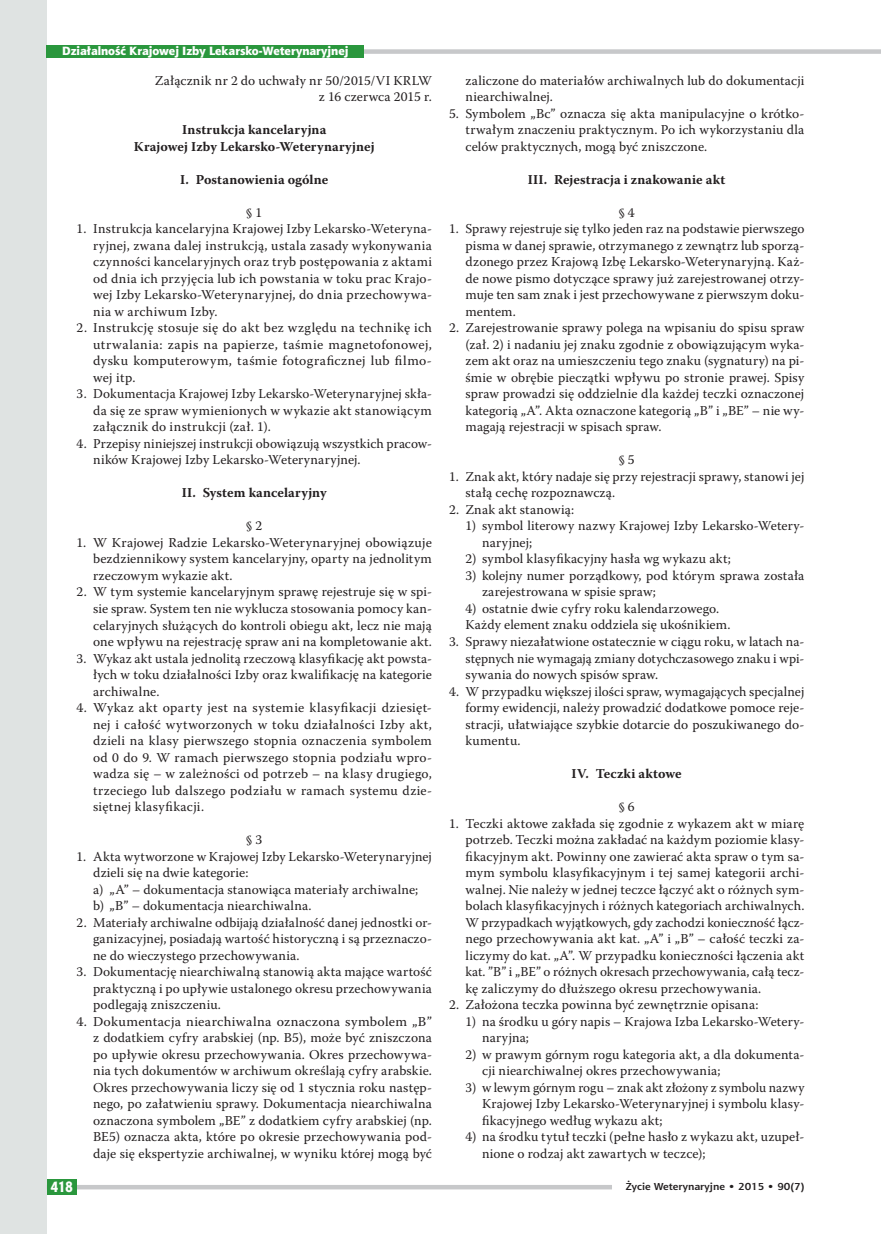
<style>
.page{position:relative;width:881px;height:1234px;background:#fff}
.page>*{position:absolute;margin:0;border:0;box-sizing:border-box;transform-origin:0 0}
.t1{font:15px "Aerton Cnd EFN Black";color:#fff}
.t2{font:13.5px/16.5px "Warnock Pro";letter-spacing:.01em;color:#231f20;text-align:justify}
.t3{font:700 13.5px/16.5px "Warnock Pro";letter-spacing:.01em;color:#231f20;text-align:center}
.t4{font:12px "Aerton EFN Black";color:#fff}
.t5{font:700 10.2px "Aerton EFN";color:#231f20;scale:1.11 1}
</style>
<div class="page">
<div style="left:0;top:0;width:47px;height:1233px;background:#dfe3e2"></div>
<div style="left:47px;top:1184px;width:564px;height:5px;background:#c7c8ca"></div>
<div style="left:47px;top:1178px;width:30px;height:15px;background:#2a973d"></div>
<div style="left:47px;top:49px;width:833px;height:5px;background:#c7c8ca"></div>
<div style="left:47px;top:45px;width:317px;height:13px;background:#2a973d"></div>
<p class="t4" style="left:62px;top:43px;width:288px">Działalność Krajowej Izby Lekarsko-Weterynaryjnej</p>
<p class="t2" style="left:155px;top:72px;width:278px;text-align:right">Załącznik nr 2 do uchwały nr 50/2015/VI KRLW z 16 czerwca 2015 r.</p>
<p class="t3" style="left:134px;top:121px;width:242px">Instrukcja kancelaryjna<br>Krajowej Izby Lekarsko-Weterynaryjnej</p>
<p class="t3" style="left:180px;top:171px;width:150px">I. Postanowienia ogólne</p>
<p class="t2" style="left:246px;top:204px;width:18px">§ 1</p>
<p class="t2" style="left:93px;top:220px;width:340px;text-indent:-16px">1. Instrukcja kancelaryjna Krajowej Izby Lekarsko-Weteryna&shy;ryjnej, zwana dalej instrukcją, ustala zasady wykonywania czynności kancelaryjnych oraz tryb postępowania z aktami od dnia ich przyjęcia lub ich powstania w toku prac Krajo&shy;wej Izby Lekarsko-Weterynaryjnej, do dnia przechowywa&shy;nia w archiwum Izby.</p>
<p class="t2" style="left:93px;top:319px;width:340px;text-indent:-16px">2. Instrukcję stosuje się do akt bez względu na technikę ich utrwalania: zapis na papierze, taśmie magnetofonowej, dysku komputerowym, taśmie fotograficznej lub filmo&shy;wej itp.</p>
<p class="t2" style="left:93px;top:385px;width:340px;text-indent:-16px">3. Dokumentacja Krajowej Izby Lekarsko-Weterynaryjnej skła&shy;da się ze spraw wymienionych w wykazie akt stanowiącym załącznik do instrukcji (zał. 1).</p>
<p class="t2" style="left:93px;top:435px;width:340px;text-indent:-16px">4. Przepisy niniejszej instrukcji obowiązują wszystkich pracow&shy;ników Krajowej Izby Lekarsko-Weterynaryjnej.</p>
<p class="t3" style="left:182px;top:484px;width:146px">II. System kancelaryjny</p>
<p class="t2" style="left:246px;top:517px;width:18px">§ 2</p>
<p class="t2" style="left:93px;top:534px;width:340px;text-indent:-16px">1. W Krajowej Radzie Lekarsko-Weterynaryjnej obowiązuje bezdziennikowy system kancelaryjny, oparty na jednolitym rzeczowym wykazie akt.</p>
<p class="t2" style="left:93px;top:583px;width:340px;text-indent:-16px">2. W tym systemie kancelaryjnym sprawę rejestruje się w spi&shy;sie spraw. System ten nie wyklucza stosowania pomocy kan&shy;celaryjnych służących do kontroli obiegu akt, lecz nie mają one wpływu na rejestrację spraw ani na kompletowanie akt.</p>
<p class="t2" style="left:93px;top:649px;width:340px;text-indent:-16px">3. Wykaz akt ustala jednolitą rzeczową klasyfikację akt powsta&shy;łych w toku działalności Izby oraz kwalifikację na kategorie archiwalne.</p>
<p class="t2" style="left:93px;top:699px;width:340px;text-indent:-16px">4. Wykaz akt oparty jest na systemie klasyfikacji dziesięt&shy;nej i całość wytworzonych w toku działalności Izby akt, dzieli na klasy pierwszego stopnia oznaczenia symbolem od 0 do 9. W ramach pierwszego stopnia podziału wpro&shy;wadza się – w zależności od potrzeb – na klasy drugiego, trzeciego lub dalszego podziału w ramach systemu dzie&shy;siętnej klasyfikacji.</p>
<p class="t2" style="left:246px;top:831px;width:18px">§ 3</p>
<p class="t2" style="left:93px;top:847px;width:340px;text-align:left;text-indent:-16px">1. Akta wytworzone w Krajowej Izby Lekarsko-Weterynaryjnej dzieli się na dwie kategorie:<br>a) „A” – dokumentacja stanowiąca materiały archiwalne; b) „B” – dokumentacja niearchiwalna.</p>
<p class="t2" style="left:93px;top:913px;width:340px;text-indent:-16px">2. Materiały archiwalne odbijają działalność danej jednostki or&shy;ganizacyjnej, posiadają wartość historyczną i są przeznaczo&shy;ne do wieczystego przechowywania.</p>
<p class="t2" style="left:93px;top:963px;width:340px;text-indent:-16px">3. Dokumentację niearchiwalną stanowią akta mające wartość praktyczną i po upływie ustalonego okresu przechowywania podlegają zniszczeniu.</p>
<p class="t2" style="left:93px;top:1012px;width:340px;text-indent:-16px">4. Dokumentacja niearchiwalna oznaczona symbolem „B” z dodatkiem cyfry arabskiej (np. B5), może być zniszczona po upływie okresu przechowywania. Okres przechowywa&shy;nia tych dokumentów w archiwum określają cyfry arabskie.<br>Okres przechowywania liczy się od 1 stycznia roku następ&shy;nego, po załatwieniu sprawy. Dokumentacja niearchiwalna oznaczona symbolem „BE” z dodatkiem cyfry arabskiej (np.<br>BE5) oznacza akta, które po okresie przechowywania pod&shy;daje się ekspertyzie archiwalnej, w wyniku której mogą być</p>
<p class="t1" style="left:51px;top:1177px;width:23px">418</p>
<p class="t2" style="left:465px;top:72px;width:340px">zaliczone do materiałów archiwalnych lub do dokumentacji niearchiwalnej.</p>
<p class="t2" style="left:465px;top:105px;width:340px;text-indent:-16px">5. Symbolem „Bc” oznacza się akta manipulacyjne o krótko&shy;trwałym znaczeniu praktycznym. Po ich wykorzystaniu dla celów praktycznych, mogą być zniszczone.</p>
<p class="t3" style="left:527px;top:171px;width:199px">III. Rejestracja i znakowanie akt</p>
<p class="t2" style="left:618px;top:204px;width:18px">§ 4</p>
<p class="t2" style="left:465px;top:220px;width:340px;text-indent:-16px">1. Sprawy rejestruje się tylko jeden raz na podstawie pierwszego pisma w danej sprawie, otrzymanego z zewnątrz lub sporzą&shy;dzonego przez Krajową Izbę Lekarsko-Weterynaryjną. Każ&shy;de nowe pismo dotyczące sprawy już zarejestrowanej otrzy&shy;muje ten sam znak i jest przechowywane z pierwszym doku&shy;mentem.</p>
<p class="t2" style="left:465px;top:319px;width:340px;text-indent:-16px">2. Zarejestrowanie sprawy polega na wpisaniu do spisu spraw (zał. 2) i nadaniu jej znaku zgodnie z obowiązującym wyka&shy;zem akt oraz na umieszczeniu tego znaku (sygnatury) na pi&shy;śmie w obrębie pieczątki wpływu po stronie prawej. Spisy spraw prowadzi się oddzielnie dla każdej teczki oznaczonej kategorią „A”. Akta oznaczone kategorią „B” i „BE” – nie wy&shy;magają rejestracji w spisach spraw.</p>
<p class="t2" style="left:618px;top:451px;width:18px">§ 5</p>
<p class="t2" style="left:465px;top:468px;width:340px;text-indent:-16px">1. Znak akt, który nadaje się przy rejestracji sprawy, stanowi jej stałą cechę rozpoznawczą.</p>
<p class="t2" style="left:449px;top:501px;width:127px">2. Znak akt stanowią:</p>
<p class="t2" style="left:482px;top:517px;width:324px;text-indent:-16px">1) symbol literowy nazwy Krajowej Izby Lekarsko-Wetery&shy;naryjnej;</p>
<p class="t2" style="left:465px;top:550px;width:267px">2) symbol klasyfikacyjny hasła wg wykazu akt;</p>
<p class="t2" style="left:482px;top:567px;width:324px;text-indent:-16px">3) kolejny numer porządkowy, pod którym sprawa została zarejestrowana w spisie spraw;</p>
<p class="t2" style="left:465px;top:600px;width:266px">4) ostatnie dwie cyfry roku kalendarzowego.<br>Każdy element znaku oddziela się ukośnikiem.</p>
<p class="t2" style="left:465px;top:633px;width:340px;text-indent:-16px">3. Sprawy niezałatwione ostatecznie w ciągu roku, w latach na&shy;stępnych nie wymagają zmiany dotychczasowego znaku i wpi&shy;sywania do nowych spisów spraw.</p>
<p class="t2" style="left:465px;top:682px;width:340px;text-indent:-16px">4. W przypadku większej ilości spraw, wymagających specjalnej formy ewidencji, należy prowadzić dodatkowe pomoce reje&shy;stracji, ułatwiające szybkie dotarcie do poszukiwanego do&shy;kumentu.</p>
<p class="t3" style="left:571px;top:765px;width:112px">IV. Teczki aktowe</p>
<p class="t2" style="left:618px;top:798px;width:18px">§ 6</p>
<p class="t2" style="left:465px;top:814px;width:340px;text-indent:-16px">1. Teczki aktowe zakłada się zgodnie z wykazem akt w miarę potrzeb. Teczki można zakładać na każdym poziomie klasy&shy;fikacyjnym akt. Powinny one zawierać akta spraw o tym sa&shy;mym symbolu klasyfikacyjnym i tej samej kategorii archi&shy;walnej. Nie należy w jednej teczce łączyć akt o różnych sym&shy;bolach klasyfikacyjnych i różnych kategoriach archiwalnych.<br>W przypadkach wyjątkowych, gdy zachodzi konieczność łącz&shy;nego przechowywania akt kat. „A” i „B” – całość teczki za&shy;liczymy do kat. „A”. W przypadku konieczności łączenia akt kat. ”B” i „BE” o różnych okresach przechowywania, całą tecz&shy;kę zaliczymy do dłuższego okresu przechowywania.</p>
<p class="t2" style="left:449px;top:996px;width:311px">2. Założona teczka powinna być zewnętrznie opisana:</p>
<p class="t2" style="left:482px;top:1012px;width:324px;text-indent:-16px">1) na środku u góry napis – Krajowa Izba Lekarsko-Wetery&shy;naryjna;</p>
<p class="t2" style="left:482px;top:1045px;width:324px;text-indent:-16px">2) w prawym górnym rogu kategoria akt, a dla dokumenta&shy;cji niearchiwalnej okres przechowywania;</p>
<p class="t2" style="left:482px;top:1078px;width:324px;text-indent:-16px">3) w lewym górnym rogu – znak akt złożony z symbolu nazwy Krajowej Izby Lekarsko-Weterynaryjnej i symbolu klasy&shy;fikacyjnego według wykazu akt;</p>
<p class="t2" style="left:482px;top:1128px;width:324px;text-indent:-16px">4) na środku tytuł teczki (pełne hasło z wykazu akt, uzupeł&shy;nione o rodzaj akt zawartych w teczce);</p>
<p class="t5" style="left:625px;top:1180px;width:162px">Życie Weterynaryjne • 2015 • 90(7)</p>
</div>
